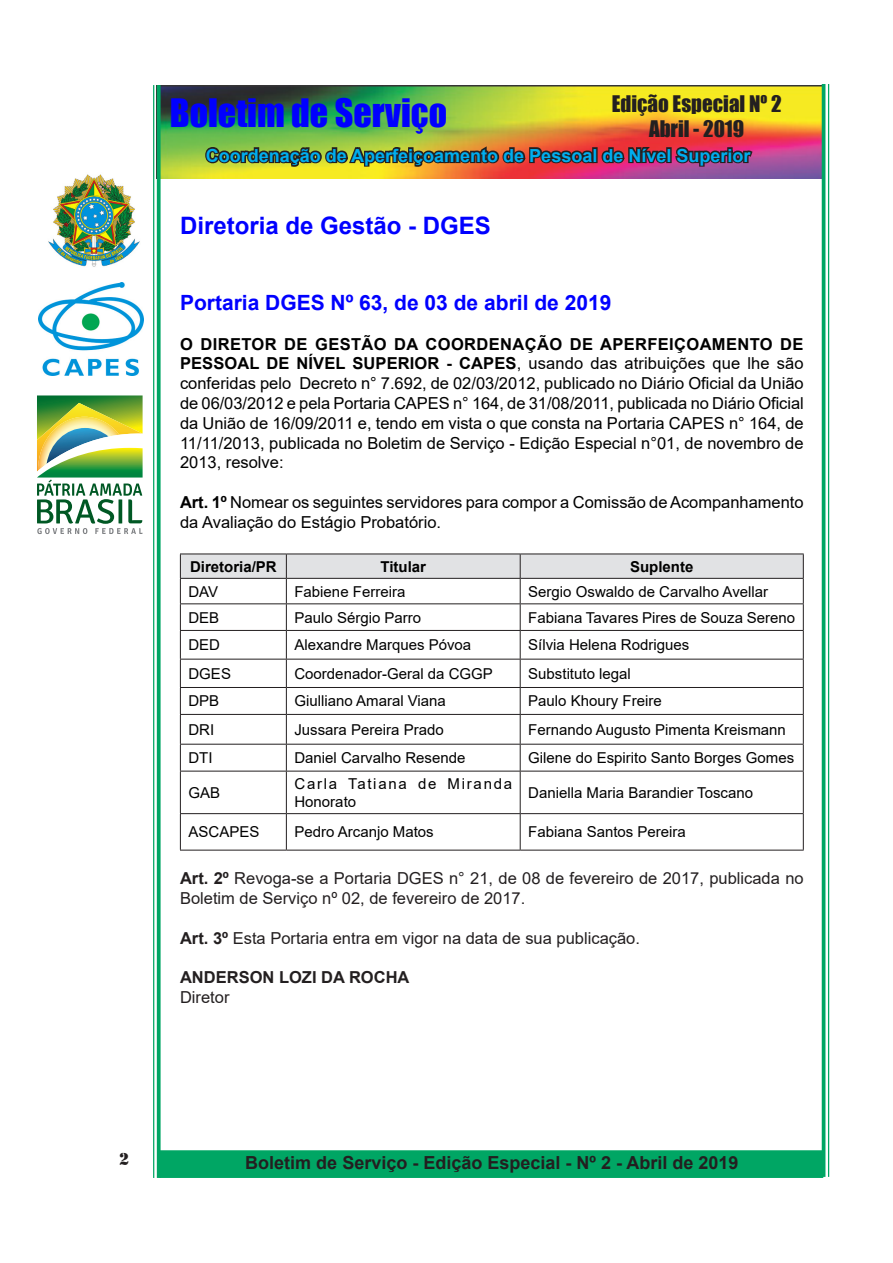
<style>
.page{position:relative;width:893px;height:1263px;background:#fff}
.page>*{position:absolute;margin:0;border:0;box-sizing:border-box;transform-origin:0 0}
.t1{font:36px "Impact";color:#00f}
.t2{font:700 24px "Arial";color:#00f}
.t3{font:700 21px "Arial";color:#00f}
.t4{font:21px "Impact";color:#231f20}
.t5{font:700 18px "Arial";color:#00aeef}
.t6{font:700 18px "Arial";color:#231f20}
.t7{font:18px "Stencil";color:#231f20}
.t8{font:16.5px/19.8px "Arial";color:#000;text-align:justify}
.t9{font:16.5px/19.8px "Arial";color:#231f20}
.t10{font:700 16.5px "Arial";color:#231f20}
.t11{font:15px "Arial";color:#000}
.t12{font:15px/18px "Arial";letter-spacing:.115em;color:#000}
.t13{font:700 15px "Arial";color:#000}
.s1{font-weight:700}
</style>
<div class="page">
<img style="left:161px;top:85px;width:661px;height:93px">
<div style="left:159px;top:1150px;width:664px;height:28px;background:#00a664;border:2px solid #00a664"></div>
<hr style="left:153px;top:85px;width:1px;height:1093px;background:#00a664">
<svg style="left:157px;top:85px;width:4px;height:1093px;background:#17ad71"></svg>
<svg style="left:203px;top:137px;width:551px;height:31px;background:#8d5f37"></svg>
<hr style="left:822px;top:84px;width:3px;height:1093px;background:#00a664">
<hr style="left:828px;top:84px;width:1px;height:1093px;background:#00a664">
<img style="left:48px;top:174px;width:92px;height:93px">
<img style="left:38px;top:283px;width:106px;height:92px">
<svg style="left:37px;top:395px;width:106px;height:139px"></svg>
<svg style="left:180px;top:554px;width:624px;height:217px"></svg>
<hr style="left:180px;top:771px;width:106px;height:1px;background:#231f20">
<hr style="left:180px;top:771px;width:1px;height:42px;background:#231f20">
<hr style="left:286px;top:771px;width:234px;height:1px;background:#231f20">
<hr style="left:286px;top:771px;width:1px;height:42px;background:#231f20">
<hr style="left:520px;top:771px;width:284px;height:1px;background:#231f20">
<hr style="left:520px;top:771px;width:1px;height:42px;background:#231f20">
<hr style="left:803px;top:771px;width:1px;height:42px;background:#231f20">
<hr style="left:180px;top:813px;width:106px;height:1px;background:#231f20">
<hr style="left:180px;top:814px;width:1px;height:36px;background:#231f20">
<hr style="left:286px;top:813px;width:234px;height:1px;background:#231f20">
<hr style="left:286px;top:814px;width:1px;height:36px;background:#231f20">
<hr style="left:520px;top:813px;width:284px;height:1px;background:#231f20">
<hr style="left:520px;top:814px;width:1px;height:36px;background:#231f20">
<hr style="left:803px;top:814px;width:1px;height:36px;background:#231f20">
<hr style="left:180px;top:850px;width:106px;height:1px;background:#231f20">
<hr style="left:286px;top:850px;width:234px;height:1px;background:#231f20">
<hr style="left:520px;top:850px;width:284px;height:1px;background:#231f20">
<p class="t1" style="left:170px;top:85px;width:279px">Boletim de Serviço</p>
<p class="t4" style="left:612px;top:87px;width:171px">Edição Especial Nº 2</p>
<p class="t4" style="left:649px;top:112px;width:97px">Abril - 2019</p>
<p class="t5" style="left:206px;top:143px;width:546px">Coordenação de Aperfeiçoamento de Pessoal de Nível Superior</p>
<p class="t2" style="left:180px;top:209px;width:312px">Diretoria de Gestão - DGES</p>
<p class="t3" style="left:180px;top:288px;width:433px">Portaria DGES Nº 63, de 03 de abril de 2019</p>
<p class="t8" style="left:180px;top:334px;width:625px"><span class="s1">O DIRETOR DE GESTÃO DA COORDENAÇÃO DE APERFEIÇOAMENTO DE PESSOAL DE NÍVEL SUPERIOR - CAPES</span>, usando das atribuições que lhe são conferidas pelo Decreto n° 7.692, de 02/03/2012, publicado no Diário Oficial da União de 06/03/2012 e pela Portaria CAPES n° 164, de 31/08/2011, publicada no Diário Oficial da União de 16/09/2011 e, tendo em vista o que consta na Portaria CAPES n° 164, de 11/11/2013, publicada no Boletim de Serviço - Edição Especial n°01, de novembro de 2013, resolve:</p>
<p class="t8" style="left:180px;top:492px;width:625px"><span class="s1">Art. 1º</span> Nomear os seguintes servidores para compor a Comissão de Acompanhamento da Avaliação do Estágio Probatório.</p>
<p class="t13" style="left:190px;top:556px;width:88px">Diretoria/PR</p>
<p class="t13" style="left:380px;top:556px;width:47px">Titular</p>
<p class="t13" style="left:630px;top:556px;width:65px">Suplente</p>
<p class="t11" style="left:188px;top:581px;width:31px">DAV</p>
<p class="t11" style="left:294px;top:581px;width:112px">Fabiene Ferreira</p>
<p class="t11" style="left:528px;top:581px;width:241px">Sergio Oswaldo de Carvalho Avellar</p>
<p class="t11" style="left:188px;top:607px;width:32px">DEB</p>
<p class="t11" style="left:294px;top:607px;width:128px">Paulo Sérgio Parro</p>
<p class="t11" style="left:528px;top:607px;width:268px">Fabiana Tavares Pires de Souza Sereno</p>
<p class="t11" style="left:188px;top:635px;width:33px">DED</p>
<p class="t11" style="left:294px;top:635px;width:178px">Alexandre Marques Póvoa</p>
<p class="t11" style="left:528px;top:635px;width:162px">Sílvia Helena Rodrigues</p>
<p class="t11" style="left:188px;top:663px;width:44px">DGES</p>
<p class="t11" style="left:294px;top:663px;width:200px">Coordenador-Geral da CGGP</p>
<p class="t11" style="left:528px;top:663px;width:104px">Substituto legal</p>
<p class="t11" style="left:188px;top:691px;width:32px">DPB</p>
<p class="t11" style="left:294px;top:691px;width:153px">Giulliano Amaral Viana</p>
<p class="t11" style="left:528px;top:691px;width:135px">Paulo Khoury Freire</p>
<p class="t11" style="left:188px;top:719px;width:27px">DRI</p>
<p class="t11" style="left:294px;top:719px;width:151px">Jussara Pereira Prado</p>
<p class="t11" style="left:528px;top:719px;width:259px">Fernando Augusto Pimenta Kreismann</p>
<p class="t11" style="left:188px;top:747px;width:26px">DTI</p>
<p class="t11" style="left:294px;top:747px;width:172px">Daniel Carvalho Resende</p>
<p class="t11" style="left:528px;top:747px;width:267px">Gilene do Espirito Santo Borges Gomes</p>
<p class="t11" style="left:188px;top:782px;width:33px">GAB</p>
<p class="t12" style="left:294px;top:774px;width:219px">Carla Tatiana de Miranda<br>Honorato</p>
<p class="t11" style="left:528px;top:782px;width:226px">Daniella Maria Barandier Toscano</p>
<p class="t11" style="left:188px;top:822px;width:72px">ASCAPES</p>
<p class="t11" style="left:294px;top:822px;width:141px">Pedro Arcanjo Matos</p>
<p class="t11" style="left:528px;top:822px;width:159px">Fabiana Santos Pereira</p>
<p class="t9" style="left:180px;top:868px;width:625px"><span class="s1">Art. 2º</span> Revoga-se a Portaria DGES n° 21, de 08 de fevereiro de 2017, publicada no<br>Boletim de Serviço nº 02, de fevereiro de 2017.</p>
<p class="t9" style="left:180px;top:928px;width:461px"><span class="s1">Art. 3º</span> Esta Portaria entra em vigor na data de sua publicação.</p>
<p class="t10" style="left:180px;top:966px;width:231px">ANDERSON LOZI DA ROCHA</p>
<p class="t9" style="left:180px;top:987px;width:51px">Diretor</p>
<p class="t7" style="left:119px;top:1148px;width:12px">2</p>
<p class="t6" style="left:245px;top:1150px;width:495px">Boletim de Serviço - Edição Especial - Nº 2 - Abril de 2019</p>
</div>
